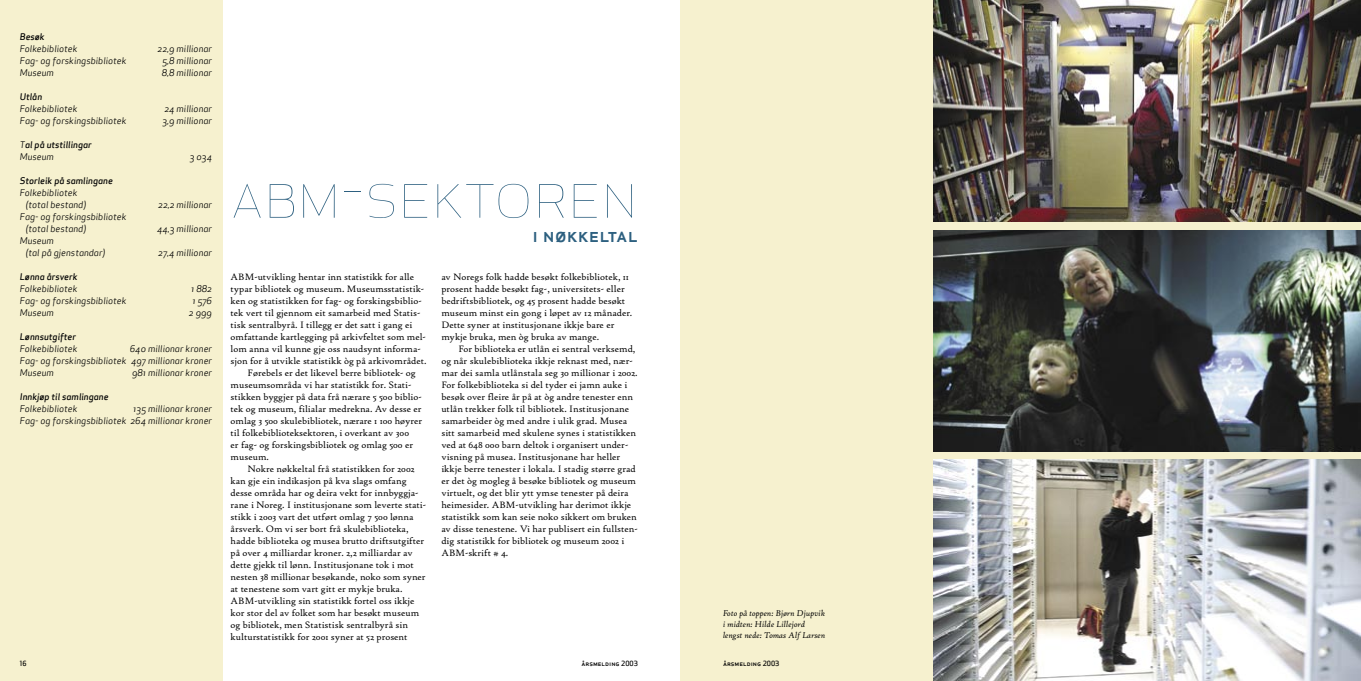
<style>
.page{position:relative;width:1361px;height:681px;background:#fff}
.page>*{position:absolute;margin:0;border:0;box-sizing:border-box;transform-origin:0 0}
.t1{font:67px "Apex Sans Extra Light C";color:#2d6080}
.t2{font:20px "Apex Sans Medium C";color:#2d6080}
.t3{font:10px/12px "Hightower Text Roman";color:#000}
.t4{font:9px/12px "Apex Sans Book Italic ST";color:#000}
.t5{font:9px "Apex Sans Medium Italic ST";color:#000}
.t6{font:italic 9px/11px "Hightower Text";color:#000}
.t7{font:7px "Apex Sans Medium C";color:#000}
.s1{font-family:"Apex Sans Book Italic ST"}
</style>
<div class="page">
<div style="left:680px;top:0;width:681px;height:680px;background:#f6f1cf"></div>
<div style="left:0;top:0;width:222px;height:680px;background:#f6f1cf"></div>
<img style="left:934px;top:459px;width:427px;height:221px">
<img style="left:934px;top:230px;width:427px;height:221px">
<img style="left:934px;top:0;width:427px;height:221px">
<p class="t5" style="left:20px;top:31px;width:26px">Besøk</p>
<p class="t4" style="left:20px;top:42px;width:59px">Folkebibliotek</p>
<p class="t4" style="left:158px;top:42px;width:56px">22,9 millionar</p>
<p class="t4" style="left:20px;top:54px;width:108px">Fag- og forskingsbibliotek</p>
<p class="t4" style="left:162px;top:54px;width:51px">5,8 millionar</p>
<p class="t4" style="left:20px;top:66px;width:35px">Museum</p>
<p class="t4" style="left:162px;top:66px;width:52px">8,8 millionar</p>
<p class="t5" style="left:20px;top:91px;width:24px">Utlån</p>
<p class="t4" style="left:20px;top:102px;width:59px">Folkebibliotek</p>
<p class="t4" style="left:164px;top:102px;width:49px">24 millionar</p>
<p class="t4" style="left:20px;top:114px;width:108px">Fag- og forskingsbibliotek</p>
<p class="t4" style="left:162px;top:114px;width:51px">3,9 millionar</p>
<p class="t5" style="left:20px;top:139px;width:73px"><span class="s1">T</span>al på utstillingar</p>
<p class="t4" style="left:20px;top:150px;width:35px">Museum</p>
<p class="t4" style="left:190px;top:150px;width:24px">3 034</p>
<p class="t5" style="left:20px;top:175px;width:95px">Storleik på samlingane</p>
<p class="t4" style="left:26px;top:186px;width:62px;text-indent:-6px">Folkebibliotek (total bestand)</p>
<p class="t4" style="left:158px;top:198px;width:55px">22,2 millionar</p>
<p class="t4" style="left:26px;top:210px;width:102px;text-indent:-6px">Fag- og forskingsbibliotek (total bestand)</p>
<p class="t4" style="left:26px;top:234px;width:81px;text-indent:-6px">Museum<br>(tal på gjenstandar)</p>
<p class="t4" style="left:157px;top:222px;width:57px">44,3 millionar</p>
<p class="t4" style="left:158px;top:246px;width:55px">27,4 millionar</p>
<p class="t5" style="left:20px;top:271px;width:59px">Lønna årsverk</p>
<p class="t4" style="left:20px;top:282px;width:59px">Folkebibliotek</p>
<p class="t4" style="left:191px;top:282px;width:22px">1 882</p>
<p class="t4" style="left:20px;top:294px;width:108px">Fag- og forskingsbibliotek</p>
<p class="t4" style="left:192px;top:294px;width:21px">1 576</p>
<p class="t4" style="left:20px;top:306px;width:35px">Museum</p>
<p class="t4" style="left:189px;top:306px;width:25px">2 999</p>
<p class="t5" style="left:20px;top:331px;width:58px">Lønnsutgifter</p>
<p class="t4" style="left:20px;top:342px;width:59px">Folkebibliotek</p>
<p class="t4" style="left:20px;top:342px;width:194px;text-align:justify;text-indent:110px">640 millionar kroner Fag- og forskingsbibliotek 497 millionar kroner Museum</p>
<p class="t4" style="left:132px;top:366px;width:82px">981 millionar kroner</p>
<p class="t5" style="left:20px;top:391px;width:90px">Innkjøp til samlingane</p>
<p class="t4" style="left:20px;top:402px;width:59px">Folkebibliotek</p>
<p class="t4" style="left:20px;top:402px;width:194px;text-align:right">135 millionar kroner<br>Fag- og forskingsbibliotek 264 millionar kroner</p>
<h1 class="t1" style="left:231px;top:150px;width:409px">abm-sektoren</h1>
<h2 class="t2" style="left:532px;top:221px;width:107px">i nøkkeltal</h2>
<p class="t3" style="left:231px;top:271px;width:185px">ABM-utvikling hentar inn statistikk for alle</p>
<p class="t3" style="left:231px;top:283px;width:195px">typar bibliotek og museum. Museumsstatistik-</p>
<p class="t3" style="left:231px;top:295px;width:193px">ken og statistikken for fag- og forskingsbiblio-</p>
<p class="t3" style="left:231px;top:307px;width:191px">tek vert til gjennom eit samarbeid med Statis-</p>
<p class="t3" style="left:231px;top:319px;width:183px">tisk sentralbyrå. I tillegg er det satt i gang ei</p>
<p class="t3" style="left:231px;top:331px;width:197px">omfattande kartlegging på arkivfeltet som mel-</p>
<p class="t3" style="left:231px;top:343px;width:192px">lom anna vil kunne gje oss naudsynt informa-</p>
<p class="t3" style="left:231px;top:355px;width:197px">sjon for å utvikle statistikk òg på arkivområdet.</p>
<p class="t3" style="left:248px;top:367px;width:170px">Førebels er det likevel berre bibliotek- og</p>
<p class="t3" style="left:231px;top:379px;width:182px">museumsområda vi har statistikk for. Stati-</p>
<p class="t3" style="left:231px;top:391px;width:193px">stikken byggjer på data frå nærare 5 500 biblio-</p>
<p class="t3" style="left:231px;top:403px;width:192px">tek og museum, filialar medrekna. Av desse er</p>
<p class="t3" style="left:231px;top:415px;width:193px">omlag 3 500 skulebibliotek, nærare 1 100 høyrer</p>
<p class="t3" style="left:231px;top:427px;width:180px">til folkebiblioteksektoren, i overkant av 300</p>
<p class="t3" style="left:231px;top:439px;width:184px">er fag- og forskingsbibliotek og omlag 500 er</p>
<p class="t3" style="left:231px;top:451px;width:40px">museum.</p>
<p class="t3" style="left:248px;top:463px;width:169px">Nokre nøkkeltal frå statistikken for 2002</p>
<p class="t3" style="left:231px;top:475px;width:177px">kan gje ein indikasjon på kva slags omfang</p>
<p class="t3" style="left:231px;top:487px;width:190px">desse områda har og deira vekt for innbyggja-</p>
<p class="t3" style="left:231px;top:499px;width:197px">rane i Noreg. I institusjonane som leverte stati-</p>
<p class="t3" style="left:231px;top:511px;width:184px">stikk i 2003 vart det utført omlag 7 500 lønna</p>
<p class="t3" style="left:231px;top:523px;width:179px">årsverk. Om vi ser bort frå skulebiblioteka,</p>
<p class="t3" style="left:231px;top:535px;width:195px">hadde biblioteka og musea brutto driftsutgifter</p>
<p class="t3" style="left:231px;top:547px;width:184px">på over 4 milliardar kroner. 2,2 milliardar av</p>
<p class="t3" style="left:231px;top:559px;width:185px">dette gjekk til lønn. Institusjonane tok i mot</p>
<p class="t3" style="left:231px;top:571px;width:197px">nesten 38 millionar besøkande, noko som syner</p>
<p class="t3" style="left:231px;top:583px;width:173px">at tenestene som vart gitt er mykje bruka.</p>
<p class="t3" style="left:231px;top:595px;width:185px">ABM-utvikling sin statistikk fortel oss ikkje</p>
<p class="t3" style="left:231px;top:607px;width:190px">kor stor del av folket som har besøkt museum</p>
<p class="t3" style="left:231px;top:619px;width:179px">og bibliotek, men Statistisk sentralbyrå sin</p>
<p class="t3" style="left:231px;top:631px;width:178px">kulturstatistikk for 2001 syner at 52 prosent</p>
<p class="t3" style="left:441px;top:271px;width:192px">av Noregs folk hadde besøkt folkebibliotek, 11 prosent hadde besøkt fag-, universitets- eller bedriftsbibliotek, og 45 prosent hadde besøkt museum minst ein gong i løpet av 12 månader.<br>Dette syner at institusjonane ikkje bare er mykje bruka, men òg bruka av mange.</p>
<p class="t3" style="left:441px;top:343px;width:198px;text-indent:17px">For biblioteka er utlån ei sentral verksemd, og når skulebiblioteka ikkje reknast med, nær&shy;mar dei samla utlånstala seg 30 millionar i 2002.<br>For folkebiblioteka si del tyder ei jamn auke i besøk over fleire år på at òg andre tenester enn utlån trekker folk til bibliotek. Institusjonane samarbeider òg med andre i ulik grad. Musea sitt samarbeid med skulene synes i statistikken ved at 648 000 barn deltok i organisert under&shy;visning på musea. Institusjonane har heller ikkje berre tenester i lokala. I stadig større grad er det òg mogleg å besøke bibliotek og museum virtuelt, og det blir ytt ymse tenester på deira heimesider. ABM-utvikling har derimot ikkje statistikk som kan seie noko sikkert om bruken av disse tenestene. Vi har publisert ein fullsten&shy;dig statistikk for bibliotek og museum 2002 i ABM-skrift # 4.</p>
<p class="t6" style="left:723px;top:607px;width:104px">Foto på toppen: Bjørn Djupvik i midten: Hilde Lillejord lengst nede: Tomas Alf Larsen</p>
<p class="t7" style="left:20px;top:659px;width:8px">16</p>
<p class="t7" style="left:581px;top:658px;width:58px">årsmelding 2003</p>
<p class="t7" style="left:723px;top:658px;width:58px">årsmelding 2003</p>
</div>
